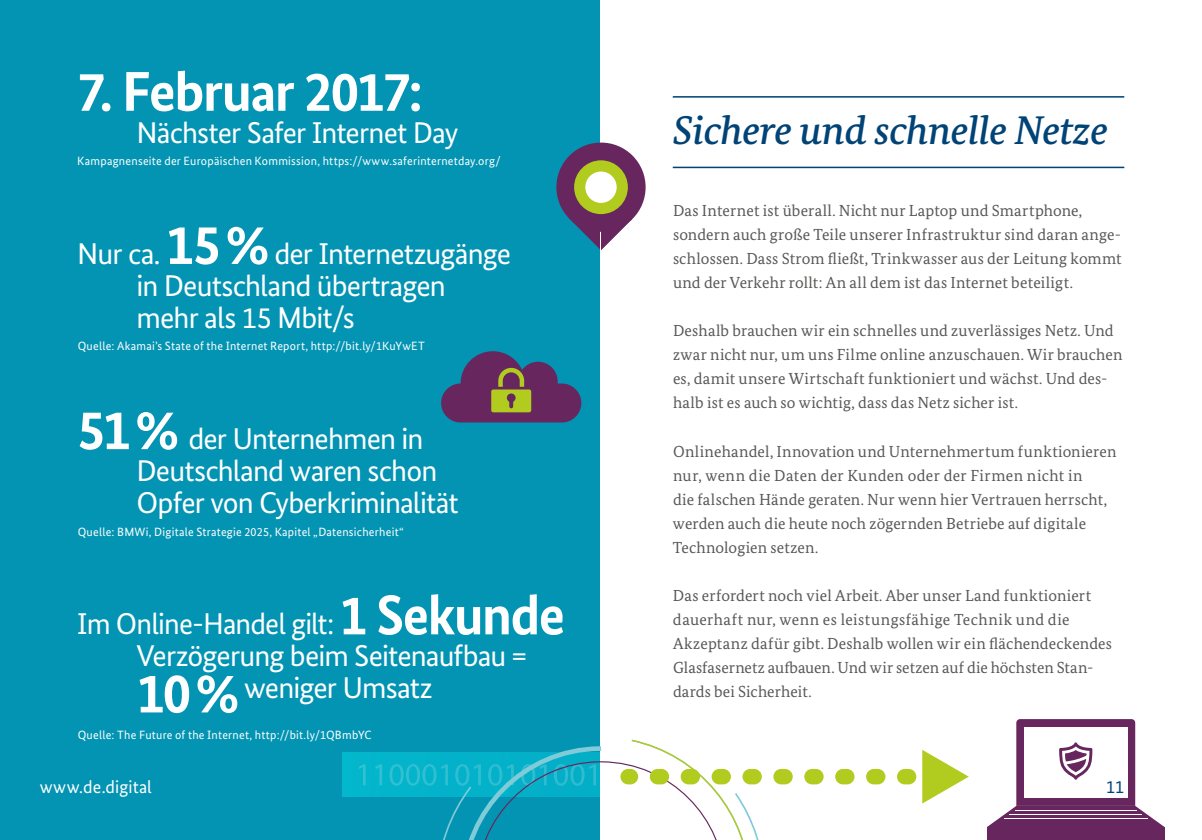
<style>
.page{position:relative;width:1202px;height:840px;background:#fff}
.page>*{position:absolute;margin:0;border:0;box-sizing:border-box;transform-origin:0 0}
.t1{font:700 56px "Bundes Sans";letter-spacing:-.03em;color:#fff}
.t2{font:italic 500 40px "Bundes Serif";letter-spacing:-.01em;color:#004376}
.t3{font:30px/32px "Bundes Sans";letter-spacing:-.03em;color:#fff}
.t4{font:18px "Bundes Sans";letter-spacing:.005em;color:#fff}
.t5{font:18px "Bundes Sans";color:#004376}
.t6{font:16px/24px "Bundes Serif";letter-spacing:.01em;color:#575756}
.t7{font:12px "Bundes Sans";letter-spacing:.02em;color:#fff}
.s1{font-weight:700;font-size:56px}
</style>
<div class="page">
<div style="left:0;top:0;width:618px;height:839px;background:#0394b3"></div>
<div style="left:342px;top:752px;width:47px;height:44px;background:#03b6cb"></div>
<svg style="left:359px;top:764px;width:7px;height:20px"></svg>
<svg style="left:375px;top:764px;width:7px;height:20px"></svg>
<svg style="left:441px;top:351px;width:140px;height:71px"></svg>
<div style="left:601px;top:0;width:601px;height:839px;background:#fff"></div>
<svg style="left:556px;top:138px;width:90px;height:112px"></svg>
<div style="left:987px;top:826px;width:178px;height:13px;background:#67265d"></div>
<svg style="left:988px;top:719px;width:175px;height:107px"></svg>
<svg style="left:389px;top:739px;width:527px;height:100px"></svg>
<svg style="left:922px;top:750px;width:47px;height:53px"></svg>
<hr style="left:673px;top:96px;width:451px;height:2px;background:#004376">
<hr style="left:673px;top:166px;width:451px;height:2px;background:#004376">
<p class="t1" style="left:77px;top:57px;width:347px">7. Februar 2017:</p>
<p class="t3" style="left:136px;top:116px;width:323px">Nächster Safer Internet Day</p>
<p class="t7" style="left:77px;top:154px;width:425px">Kampagnenseite der Europäischen Kommission, https://www.saferinternetday.org/</p>
<p class="t3" style="left:136px;top:237px;width:376px;text-indent:-59px">Nur ca. <span class="s1">15%</span> der Internetzugänge in Deutschland übertragen mehr als 15 Mbit/s</p>
<p class="t7" style="left:78px;top:339px;width:349px">Quelle: Akamai’s State of the Internet Report, http://bit.ly/1KuYwET</p>
<p class="t3" style="left:136px;top:422px;width:324px;text-indent:-59px"><span class="s1">51%</span> der Unternehmen in<br>Deutschland waren schon<br>Opfer von Cyberkriminalität</p>
<p class="t7" style="left:78px;top:524px;width:328px">Quelle: BMWi, Digitale Strategie 2025, Kapitel „Datensicherheit“</p>
<p class="t3" style="left:136px;top:607px;width:430px;text-indent:-59px">Im Online-Handel gilt: <span class="s1">1 Sekunde<br></span>Verzögerung beim Seitenaufbau =<br><span class="s1">10%</span> weniger Umsatz</p>
<p class="t7" style="left:78px;top:726px;width:296px">Quelle: The Future of the Internet, http://bit.ly/1QBmbYC</p>
<p class="t4" style="left:40px;top:775px;width:114px">www.de.digital</p>
<h2 class="t2" style="left:673px;top:106px;width:437px">Sichere und schnelle Netze</h2>
<p class="t6" style="left:673px;top:198px;width:450px">Das Internet ist überall. Nicht nur Laptop und Smartphone, sondern auch große Teile unserer Infrastruktur sind daran ange&shy;schlossen. Dass Strom fließt, Trinkwasser aus der Leitung kommt und der Verkehr rollt: An all dem ist das Internet beteiligt.</p>
<p class="t6" style="left:673px;top:318px;width:451px">Deshalb brauchen wir ein schnelles und zuverlässiges Netz. Und zwar nicht nur, um uns Filme online anzuschauen. Wir brauchen es, damit unsere Wirtschaft funktioniert und wächst. Und des&shy;halb ist es auch so wichtig, dass das Netz sicher ist.</p>
<p class="t6" style="left:673px;top:438px;width:445px">Onlinehandel, Innovation und Unternehmertum funktionieren nur, wenn die Daten der Kunden oder der Firmen nicht in<br>die falschen Hände geraten. Nur wenn hier Vertrauen herrscht, werden auch die heute noch zögernden Betriebe auf digitale Technologien setzen.</p>
<p class="t6" style="left:673px;top:582px;width:440px">Das erfordert noch viel Arbeit. Aber unser Land funktioniert dauerhaft nur, wenn es leistungsfähige Technik und die Akzeptanz dafür gibt. Deshalb wollen wir ein flächendeckendes Glasfasernetz aufbauen. Und wir setzen auf die höchsten Stan&shy;dards bei Sicherheit.</p>
<p class="t5" style="left:1106px;top:775px;width:20px">11</p>
</div>
